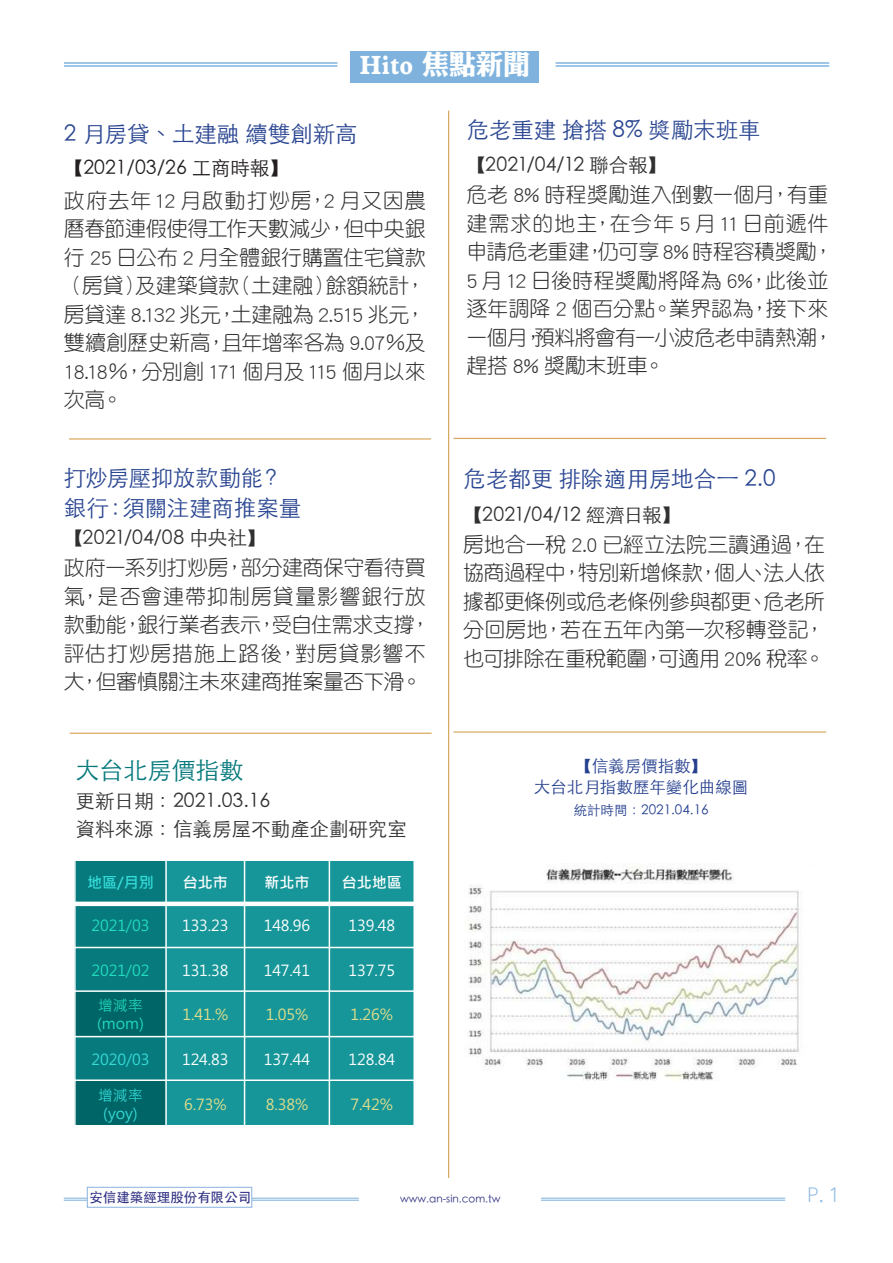
<style>
.page{position:relative;width:893px;height:1263px;background:#fff}
.page>*{position:absolute;margin:0;border:0;box-sizing:border-box;transform-origin:0 0}
.t1{font:27px "DF Li King Hei Std W8";color:#fff}
.t2{font:300 24px "ST Heiti TC";color:#077a7d}
.t3{font:300 22.5px/29.7px "ST Heiti TC";color:#2a4692}
.t4{font:21px/28.5px "DF Yuan Std W3";letter-spacing:-.01em;color:#312f30;text-align:justify}
.t5{font:21px "DF Li Hei W3 WIN BF";color:#91bce3}
.t6{font:300 19.5px/27.6px "ST Heiti TC";color:#312f30}
.t7{font:300 19.5px "ST Heiti TC";color:#231f20}
.t8{font:300 16.5px/20.5px "ST Heiti TC";color:#253f8e;text-align:center}
.t9{font:15px "Microsoft Jheng Hei";letter-spacing:-.005em;color:#fff}
.t10{font:15px "Microsoft Jheng Hei";letter-spacing:-.005em;color:#e2de8b}
.t11{font:15px/18px "Microsoft Jheng Hei";letter-spacing:-.005em;color:#23dcbf}
.t12{font:15px/18px "Microsoft Jheng Hei";letter-spacing:-.005em;color:#35dcd9;text-align:center}
.t13{font:700 15px "Microsoft Jheng Hei";color:#fff}
.t14{font:700 15px "Microsoft Jheng Hei";color:#35dcd9}
.t15{font:300 13.5px "ST Heiti TC";color:#253f8e}
.t16{font:500 13.5px "ST Heiti TC";color:#303083}
.t17{font:300 10.5px "ST Heiti TC";color:#303083}
</style>
<div class="page">
<div style="left:351px;top:51px;width:188px;height:31px;background:#7fb3de"></div>
<hr style="left:556px;top:62px;width:273px;height:2px;background:#7fb3de">
<hr style="left:556px;top:65px;width:273px;height:2px;background:#7fb3de">
<hr style="left:64px;top:62px;width:273px;height:2px;background:#7fb3de">
<hr style="left:64px;top:65px;width:273px;height:2px;background:#7fb3de">
<hr style="left:448px;top:111px;width:1px;height:1067px;background:#d7a85c">
<hr style="left:69px;top:438px;width:362px;height:2px;background:#d7a85c">
<hr style="left:70px;top:733px;width:362px;height:1px;background:#d7a85c">
<hr style="left:454px;top:438px;width:372px;height:1px;background:#d7a85c">
<hr style="left:454px;top:731px;width:372px;height:2px;background:#d7a85c">
<hr style="left:64px;top:1198px;width:721px;height:1px;background:#7fb3de">
<hr style="left:64px;top:1200px;width:721px;height:1px;background:#7fb3de">
<div style="left:360px;top:1190px;width:181px;height:21px;background:#fff"></div>
<div style="left:87px;top:1187px;width:165px;height:20px;background:#fff"></div>
<div style="left:87px;top:1187px;width:165px;height:20px;border:1px solid #8ab2de"></div>
<div style="left:75px;top:860px;width:91px;height:44px;background:#077a7d"></div>
<div style="left:166px;top:860px;width:79px;height:44px;background:#169699"></div>
<div style="left:245px;top:860px;width:84px;height:44px;background:#169699"></div>
<div style="left:329px;top:860px;width:85px;height:44px;background:#169699"></div>
<div style="left:75px;top:904px;width:91px;height:43px;background:#077a7d"></div>
<div style="left:166px;top:904px;width:79px;height:43px;background:#169699"></div>
<div style="left:245px;top:904px;width:84px;height:43px;background:#169699"></div>
<div style="left:329px;top:904px;width:85px;height:43px;background:#169699"></div>
<div style="left:75px;top:947px;width:91px;height:44px;background:#077a7d"></div>
<div style="left:166px;top:947px;width:79px;height:44px;background:#169699"></div>
<div style="left:245px;top:947px;width:84px;height:44px;background:#169699"></div>
<div style="left:329px;top:947px;width:85px;height:44px;background:#169699"></div>
<div style="left:75px;top:991px;width:91px;height:45px;background:#006566"></div>
<div style="left:166px;top:991px;width:79px;height:45px;background:#169699"></div>
<div style="left:245px;top:991px;width:84px;height:45px;background:#169699"></div>
<div style="left:329px;top:991px;width:85px;height:45px;background:#169699"></div>
<div style="left:75px;top:1036px;width:91px;height:44px;background:#077a7d"></div>
<div style="left:166px;top:1036px;width:79px;height:44px;background:#169699"></div>
<div style="left:245px;top:1036px;width:84px;height:44px;background:#169699"></div>
<div style="left:329px;top:1036px;width:85px;height:44px;background:#169699"></div>
<div style="left:75px;top:1080px;width:91px;height:46px;background:#006566"></div>
<div style="left:166px;top:1080px;width:79px;height:46px;background:#169699"></div>
<div style="left:245px;top:1080px;width:84px;height:46px;background:#169699"></div>
<div style="left:329px;top:1080px;width:85px;height:46px;background:#169699"></div>
<hr style="left:165px;top:859px;width:2px;height:267px;background:#fff">
<hr style="left:244px;top:859px;width:1px;height:267px;background:#fff">
<hr style="left:329px;top:859px;width:1px;height:267px;background:#fff">
<hr style="left:74px;top:902px;width:341px;height:4px;background:#fff">
<hr style="left:74px;top:947px;width:341px;height:1px;background:#fff">
<hr style="left:74px;top:990px;width:341px;height:2px;background:#fff">
<hr style="left:74px;top:1036px;width:341px;height:1px;background:#fff">
<hr style="left:74px;top:1079px;width:341px;height:2px;background:#fff">
<hr style="left:74px;top:859px;width:2px;height:267px;background:#fff">
<hr style="left:413px;top:859px;width:2px;height:267px;background:#fff">
<hr style="left:74px;top:859px;width:341px;height:2px;background:#fff">
<hr style="left:74px;top:1125px;width:341px;height:1px;background:#fff">
<img style="left:468px;top:864px;width:331px;height:216px">
<p class="t1" style="left:360px;top:50px;width:172px">Hito 焦點新聞</p>
<p class="t3" style="left:64px;top:116px;width:295px">2 月房貸、土建融 續雙創新高</p>
<p class="t7" style="left:64px;top:151px;width:227px">【2021/03/26 工商時報】</p>
<p class="t4" style="left:64px;top:186px;width:363px">政府去年 12 月啟動打炒房，2 月又因農曆春節連假使得工作天數減少，但中央銀行 25 日公布 2 月全體銀行購置住宅貸款（房貸）及建築貸款（土建融）餘額統計，房貸達 8.132 兆元，土建融為 2.515 兆元，雙續創歷史新高，且年增率各為 9.07％及18.18％，分別創 171 個月及 115 個月以來次高。</p>
<p class="t3" style="left:64px;top:461px;width:239px">打炒房壓抑放款動能？銀行：須關注建商推案量</p>
<p class="t6" style="left:64px;top:522px;width:204px">【2021/04/08 中央社】</p>
<p class="t4" style="left:64px;top:553px;width:369px;text-align:left">政府一系列打炒房，部分建商保守看待買氣，是否會連帶抑制房貸量影響銀行放款動能，銀行業者表示，受自住需求支撐，評估打炒房措施上路後，對房貸影響不大，但審慎關注未來建商推案量否下滑。</p>
<p class="t2" style="left:76px;top:749px;width:170px">大台北房價指數</p>
<p class="t6" style="left:76px;top:785px;width:333px">更新日期：2021.03.16<br>資料來源：信義房屋不動產企劃研究室</p>
<p class="t14" style="left:87px;top:872px;width:68px">地區/月別</p>
<p class="t13" style="left:183px;top:872px;width:46px">台北市</p>
<p class="t13" style="left:264px;top:872px;width:46px">新北市</p>
<p class="t13" style="left:342px;top:872px;width:61px">台北地區</p>
<p class="t11" style="left:91px;top:916px;width:60px">2021/03</p>
<p class="t9" style="left:182px;top:916px;width:48px">133.23</p>
<p class="t9" style="left:264px;top:916px;width:48px">148.96</p>
<p class="t9" style="left:349px;top:916px;width:48px">139.48</p>
<p class="t11" style="left:91px;top:961px;width:60px">2021/02</p>
<p class="t9" style="left:182px;top:961px;width:48px">131.38</p>
<p class="t9" style="left:264px;top:961px;width:48px">147.41</p>
<p class="t9" style="left:349px;top:961px;width:48px">137.75</p>
<p class="t11" style="left:97px;top:996px;width:48px">增減率(mom)</p>
<p class="t10" style="left:182px;top:1004px;width:47px">1.41.%</p>
<p class="t10" style="left:266px;top:1004px;width:44px">1.05%</p>
<p class="t10" style="left:351px;top:1004px;width:44px">1.26%</p>
<p class="t12" style="left:92px;top:1050px;width:60px">2020/03</p>
<p class="t9" style="left:182px;top:1049px;width:48px">124.83</p>
<p class="t9" style="left:264px;top:1049px;width:48px">137.44</p>
<p class="t9" style="left:349px;top:1049px;width:48px">128.84</p>
<p class="t12" style="left:98px;top:1086px;width:46px">增減率(yoy)</p>
<p class="t10" style="left:184px;top:1094px;width:44px">6.73%</p>
<p class="t10" style="left:266px;top:1094px;width:44px">8.38%</p>
<p class="t10" style="left:351px;top:1094px;width:44px">7.42%</p>
<p class="t3" style="left:466px;top:113px;width:296px">危老重建 搶搭 8% 獎勵末班車</p>
<p class="t6" style="left:466px;top:149px;width:202px">【2021/04/12 聯合報】</p>
<p class="t4" style="left:466px;top:180px;width:369px;text-align:left">危老 8% 時程獎勵進入倒數一個月，有重建需求的地主，在今年 5 月 11日前遞件申請危老重建，仍可享 8% 時程容積獎勵，<br>5 月12 日後時程獎勵將降為 6%，此後並逐年調降 2 個百分點。業界認為，接下來一個月，預料將會有一小波危老申請熱潮，趕搭 8% 獎勵末班車。</p>
<p class="t3" style="left:463px;top:461px;width:314px">危老都更 排除適用房地合一 2.0</p>
<p class="t6" style="left:463px;top:499px;width:220px">【2021/04/12 經濟日報】</p>
<p class="t4" style="left:463px;top:530px;width:364px">房地合一稅 2.0 已經立法院三讀通過，在協商過程中，特別新增條款，個人、法人依據都更條例或危老條例參與都更、危老所分回房地，若在五年內第一次移轉登記，也可排除在重稅範圍，可適用 20% 稅率。</p>
<p class="t8" style="left:534px;top:754px;width:216px">【信義房價指數】<br>大台北月指數歷年變化曲線圖</p>
<p class="t15" style="left:574px;top:799px;width:136px">統計時間：2021.04.16</p>
<p class="t16" style="left:89px;top:1190px;width:164px">安信建築經理股份有限公司</p>
<p class="t17" style="left:400px;top:1190px;width:102px">www.an-sin.com.tw</p>
<p class="t5" style="left:808px;top:1184px;width:33px">P.1</p>
</div>
